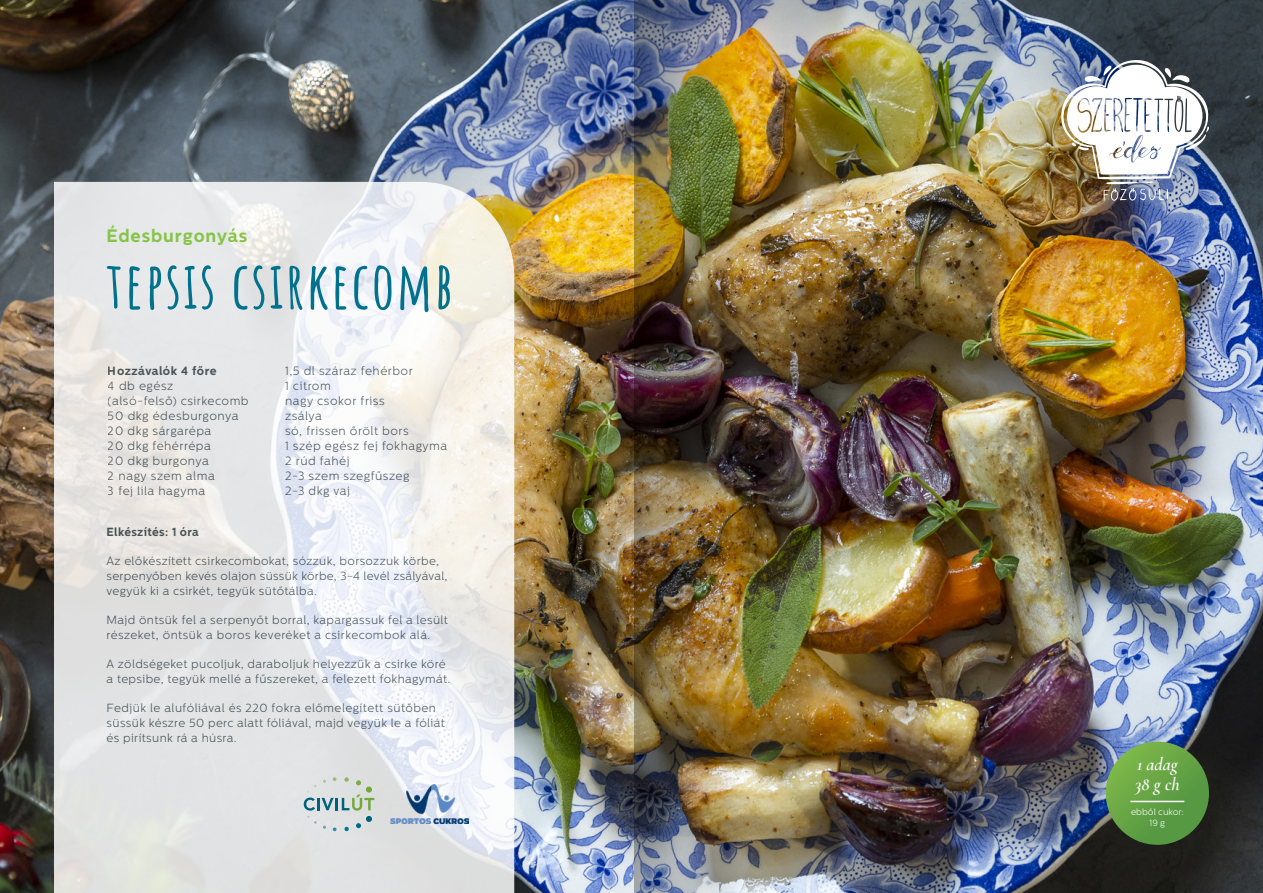
<style>
.page{position:relative;width:1263px;height:893px;background:#fff}
.page>*{position:absolute;margin:0;border:0;box-sizing:border-box;transform-origin:0 0}
.t1{font:700 64.5px "Amatic SC";letter-spacing:.03em;color:#02718d}
.t2{font:italic 600 18.15px "Cormorant Garamond";color:#fff}
.t3{font:700 18px "Centrale Sans";letter-spacing:.05em;color:#85c445}
.t4{font:300 12px/15px "Centrale Sans";letter-spacing:.04em;color:#4f5b61}
.t5{font:700 12px "Centrale Sans";letter-spacing:.035em;color:#4f5b61}
.t6{font:300 11.7px/14.7px "Centrale Sans";letter-spacing:.03em;color:#4f5b61}
.t7{font:700 11.7px "Centrale Sans";letter-spacing:.03em;color:#4f5b61}
.t8{font:300 9px "Centrale Sans";color:#fff}
</style>
<div class="page">
<img style="left:0;top:0;width:1263px;height:893px">
<svg style="left:54px;top:182px;width:460px;height:711px;fill:#e6e7e6"></svg>
<div style="left:930px;top:0;width:333px;height:324px;background:#000;opacity:.57"></div>
<img style="left:1061px;top:60px;width:148px;height:141px">
<img style="left:390px;top:785px;width:78px;height:38px">
<svg style="left:304px;top:777px;width:70px;height:54px;background:#c7d3d0"></svg>
<svg style="left:1106px;top:742px;width:103px;height:103px;background:#65a345"></svg>
<hr style="left:1130px;top:801px;width:54px;height:1px;background:#fff">
<img style="left:634px;top:0;width:124px;height:893px">
<p class="t3" style="left:107px;top:225px;width:142px">Édesburgonyás</p>
<p class="t1" style="left:107px;top:235px;width:348px">TEPSIS CSIRKECOMB</p>
<p class="t5" style="left:108px;top:364px;width:110px">Hozzávalók 4 főre</p>
<p class="t4" style="left:108px;top:378px;width:142px">4 db egész<br>(alsó-felső) csirkecomb<br>50 dkg édesburgonya<br>20 dkg sárgarépa<br>20 dkg fehérrépa<br>20 dkg burgonya<br>2 nagy szem alma<br>3 fej lila hagyma</p>
<p class="t4" style="left:285px;top:363px;width:164px">1,5 dl száraz fehérbor<br>1 citrom<br>nagy csokor friss<br>zsálya<br>só, frissen őrölt bors<br>1 szép egész fej fokhagyma<br>2 rúd fahéj<br>2-3 szem szegfűszeg<br>2-3 dkg vaj</p>
<p class="t7" style="left:107px;top:525px;width:94px">Elkészítés: 1 óra</p>
<p class="t6" style="left:107px;top:554px;width:342px">Az előkészített csirkecombokat, sózzuk, borsozzuk körbe, serpenyőben kevés olajon süssük körbe, 3-4 levél zsályával, vegyük ki a csirkét, tegyük sütőtálba.</p>
<p class="t6" style="left:107px;top:613px;width:343px">Majd öntsük fel a serpenyőt borral, kapargassuk fel a lesült részeket, öntsük a boros keveréket a csirkecombok alá.</p>
<p class="t6" style="left:107px;top:657px;width:345px">A zöldségeket pucoljuk, daraboljuk helyezzük a csirke köré a tepsibe, tegyük mellé a fűszereket, a felezett fokhagymát.</p>
<p class="t6" style="left:107px;top:701px;width:340px">Fedjük le alufóliával és 220 fokra előmelegített sütőben süssük készre 50 perc alatt fóliával, majd vegyük le a fóliát és pirítsunk rá a húsra.</p>
<p class="t2" style="left:1137px;top:754px;width:42px">1 adag</p>
<p class="t2" style="left:1135px;top:773px;width:46px">38 g ch</p>
<p class="t8" style="left:1131px;top:807px;width:54px">ebből cukor:</p>
<p class="t8" style="left:1149px;top:818px;width:17px">19 g</p>
</div>
